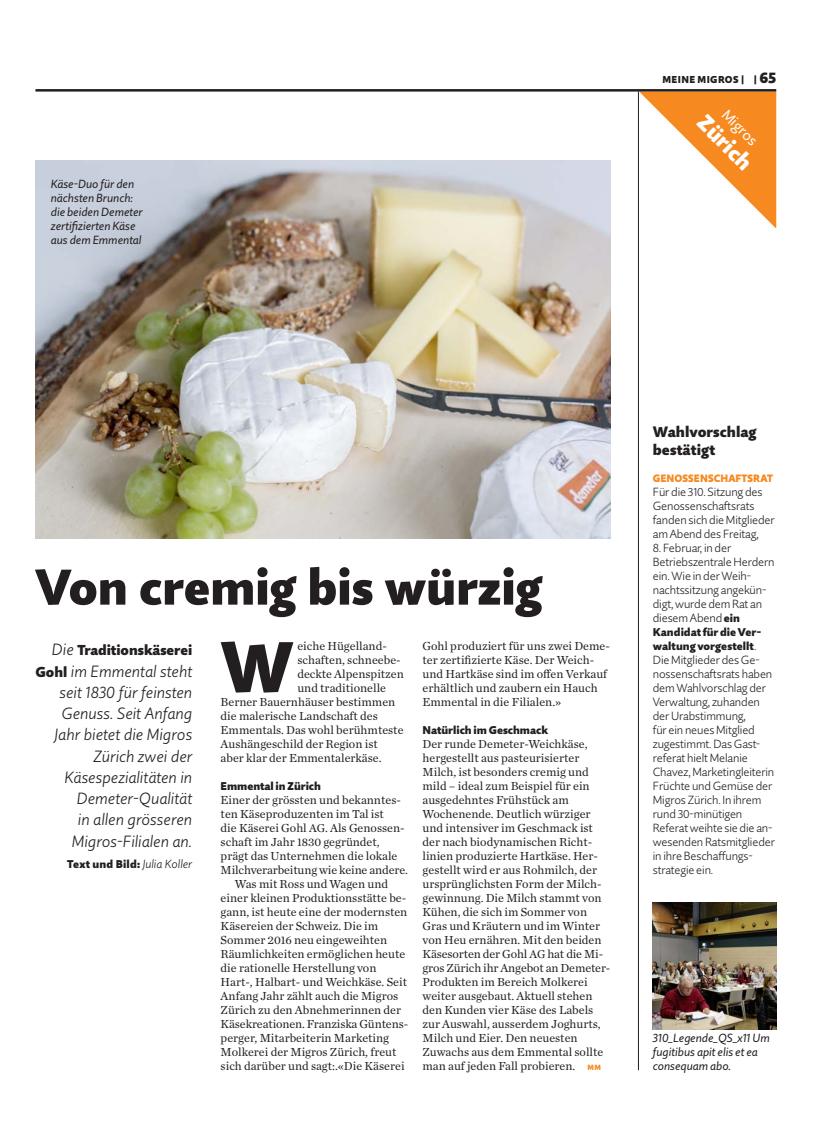
<style>
.page{position:relative;width:833px;height:1134px;background:#fff}
.page>*{position:absolute;margin:0;border:0;box-sizing:border-box;transform-origin:0 0}
.t1{font:900 71.38px "Quire Sans Pro";color:#231f20}
.t2{font:900 50px "Quire Sans Pro";letter-spacing:-.005em;color:#231f20}
.t3{font:900 22.5px "Quire Sans Pro";color:#fff}
.t4{font:italic 300 16.25px/21.2px "Quire Sans Pro";color:#231f20;text-align:right}
.t5{font:900 15px/17.5px "Quire Sans Pro";letter-spacing:.005em;color:#231f20}
.t6{font:15px "Quire Sans Pro";color:#fff}
.t7{font:900 14.38px "Quire Sans Pro";color:#231f20}
.t8{font:12.25px/14px "Chronicle Text G1";color:#231f20}
.t9{font:300 11.75px/14px "Quire Sans Pro";letter-spacing:-.01em;color:#231f20}
.t10{font:italic 11.75px/14px "Quire Sans Pro";color:#231f20}
.t11{font:900 11.25px/14px "Quire Sans Pro";color:#231f20}
.t12{font:900 10.62px "Quire Sans Pro";letter-spacing:.01em;color:#f6891f}
.t13{font:900 10px "Quire Sans Pro";letter-spacing:.04em;color:#231f20}
.s1{font-size:15px}
.s2{font-weight:300;font-style:italic;font-size:16.25px}
.s3{font-weight:900;font-style:normal;font-size:14.38px}
.s4{font-weight:300;font-style:italic;font-size:11.75px}
.s5{font-size:11.75px}
.s6{font-family:"Quire Sans Pro";font-weight:900;font-size:7.5px;color:#f6891f}
.s7{font-size:11.5px}
.s8{font-weight:900;font-size:11.25px}
.s9{font-weight:300;font-size:11.75px}
</style>
<div class="page">
<img style="left:35px;top:160px;width:575px;height:378px">
<img style="left:653px;top:902px;width:123px;height:127px">
<svg style="left:639px;top:92px;width:137px;height:136px"></svg>
<hr style="left:638px;top:92px;width:1px;height:978px;background:#231f20">
<hr style="left:35px;top:89px;width:741px;height:3px;background:#231f20">
<p class="t10" style="left:51px;top:177px;width:93px">Käse-Duo für den nächsten Brunch: die beiden Demeter zertifizierten Käse aus dem Emmental</p>
<p class="t13" style="left:662px;top:73px;width:115px">MEINE MIGROS | | <span class="s1">65</span></p>
<p class="t6" style="left:731px;top:105px;width:45px;rotate:45deg">Migros</p>
<h3 class="t3" style="left:712px;top:109px;width:68px;rotate:45deg">Zürich</h3>
<h2 class="t2" style="left:35px;top:555px;width:508px">Von cremig bis würzig</h2>
<p class="t7" style="left:52px;top:641px;width:142px"><span class="s2">Die</span> Traditionskäserei</p>
<h3 class="t4" style="left:35px;top:660px;width:158px"><span class="s3">Gohl</span> im Emmental steht seit 1830 für feinsten<br>Genuss. Seit Anfang<br>Jahr bietet die Migros<br>Zürich zwei der<br>Käsespezialitäten in<br>Demeter-Qualität<br>in allen grösseren<br>Migros-Filialen an.</h3>
<p class="t11" style="left:67px;top:856px;width:126px">Text und Bild: <span class="s4">Julia Koller</span></p>
<h1 class="t1" style="left:220px;top:621px;width:75px">W</h1>
<p class="t8" style="left:297px;top:638px;width:91px">eiche Hügelland-</p>
<p class="t8" style="left:297px;top:652px;width:105px">schaften, schneebe-</p>
<p class="t8" style="left:297px;top:666px;width:108px">deckte Alpenspitzen</p>
<p class="t8" style="left:297px;top:680px;width:90px">und traditionelle</p>
<p class="t8" style="left:221px;top:694px;width:176px">Berner Bauernhäuser bestimmen</p>
<p class="t8" style="left:221px;top:708px;width:159px">die malerische Landschaft des</p>
<p class="t8" style="left:221px;top:722px;width:184px">Emmentals. Das wohl berühmteste</p>
<p class="t8" style="left:221px;top:736px;width:159px">Aushängeschild der Region ist</p>
<p class="t8" style="left:221px;top:750px;width:162px">aber klar der Emmentalerkäse.</p>
<p class="t11" style="left:221px;top:779px;width:102px">Emmental in Zürich</p>
<p class="t8" style="left:221px;top:792px;width:182px">Einer der grössten und bekanntes-</p>
<p class="t8" style="left:221px;top:806px;width:165px">ten Käseproduzenten im Tal ist</p>
<p class="t8" style="left:221px;top:820px;width:186px">die Käserei Gohl <span class="s5">AG</span>. Als Genossen-</p>
<p class="t8" style="left:221px;top:834px;width:160px">schaft im Jahr <span class="s5">1830</span> gegründet,</p>
<p class="t8" style="left:221px;top:848px;width:178px">prägt das Unternehmen die lokale</p>
<p class="t8" style="left:221px;top:862px;width:189px">Milchverarbeitung wie keine andere.</p>
<p class="t8" style="left:235px;top:876px;width:155px">Was mit Ross und Wagen und</p>
<p class="t8" style="left:221px;top:890px;width:187px">einer kleinen Produktionsstätte be-</p>
<p class="t8" style="left:221px;top:904px;width:188px">gann, ist heute eine der modernsten</p>
<p class="t8" style="left:221px;top:918px;width:159px">Käsereien der Schweiz. Die im</p>
<p class="t8" style="left:221px;top:932px;width:168px">Sommer <span class="s5">2016</span> neu eingeweihten</p>
<p class="t8" style="left:221px;top:946px;width:186px">Räumlichkeiten ermöglichen heute</p>
<p class="t8" style="left:221px;top:960px;width:157px">die rationelle Herstellung von</p>
<p class="t8" style="left:221px;top:974px;width:188px">Hart-, Halbart- und Weichkäse. Seit</p>
<p class="t8" style="left:221px;top:988px;width:179px">Anfang Jahr zählt auch die Migros</p>
<p class="t8" style="left:221px;top:1002px;width:182px">Zürich zu den Abnehmerinnen der</p>
<p class="t8" style="left:221px;top:1016px;width:189px">Käsekreationen. Franziska Güntens-</p>
<p class="t8" style="left:221px;top:1030px;width:170px">perger, Mitarbeiterin Marketing</p>
<p class="t8" style="left:221px;top:1044px;width:177px">Molkerei der Migros Zürich, freut</p>
<p class="t8" style="left:221px;top:1058px;width:185px">sich darüber und sagt:.«Die Käserei</p>
<p class="t8" style="left:422px;top:638px;width:189px">Gohl produziert für uns zwei Deme&shy;ter zertifizierte Käse. Der Weich&shy;und Hartkäse sind im offen Verkauf erhältlich und zaubern ein Hauch<br>Emmental in die Filialen.»</p>
<p class="t11" style="left:422px;top:723px;width:127px">Natürlich im Geschmack</p>
<p class="t8" style="left:422px;top:736px;width:189px">Der runde Demeter-Weichkäse, hergestellt aus pasteurisierter<br>Milch, ist besonders cremig und mild – ideal zum Beispiel für ein ausgedehntes Frühstück am<br>Wochenende. Deutlich würziger und intensiver im Geschmack ist der nach biodynamischen Richt&shy;linien produzierte Hartkäse. Her&shy;gestellt wird er aus Rohmilch, der ursprünglichsten Form der Milch&shy;gewinnung. Die Milch stammt von<br>Kühen, die sich im Sommer von<br>Gras und Kräutern und im Winter von Heu ernähren. Mit den beiden<br>Käsesorten der Gohl <span class="s5">AG</span> hat die Mi&shy;gros Zürich ihr Angebot an Demeter-<br>Produkten im Bereich Molkerei weiter ausgebaut. Aktuell stehen den Kunden vier Käse des Labels zur Auswahl, ausserdem Joghurts,<br>Milch und Eier. Den neuesten<br>Zuwachs aus dem Emmental sollte man auf jeden Fall probieren. <span class="s6">MM</span></p>
<p class="t5" style="left:653px;top:423px;width:105px">Wahlvorschlag bestätigt</p>
<p class="t12" style="left:653px;top:471px;width:122px">GENOSSENSCHAFTSRAT</p>
<p class="t9" style="left:653px;top:485px;width:123px">Für die <span class="s7">310</span>. Sitzung des<br>Genossenschaftsrats fanden sich die Mitglieder am Abend des Freitag,</p>
<p class="t9" style="left:653px;top:541px;width:123px">8. Februar, in der<br>Betriebszentrale Herdern ein. Wie in der Weih&shy;nachtssitzung angekün&shy;digt, wurde dem Rat an diesem Abend <span class="s8">ein</span></p>
<p class="t11" style="left:653px;top:625px;width:110px">Kandidat für die Ver&shy;waltung vorgestellt<span class="s9">.</span></p>
<p class="t9" style="left:653px;top:653px;width:124px">Die Mitglieder des Ge&shy;nossenschaftsrats haben dem Wahlvorschlag der<br>Verwaltung, zuhanden der Urabstimmung,<br>für ein neues Mitglied zugestimmt. Das Gast&shy;referat hielt Melanie<br>Chavez, Marketingleiterin<br>Früchte und Gemüse der<br>Migros Zürich. In ihrem rund <span class="s7">30</span>-minütigen<br>Referat weihte sie die an&shy;wesenden Ratsmitglieder in ihre Beschaffungs&shy;strategie ein.</p>
<p class="t10" style="left:653px;top:1031px;width:119px">310_Legende_QS_x11 Um fugitibus apit elis et ea consequam abo.</p>
</div>
